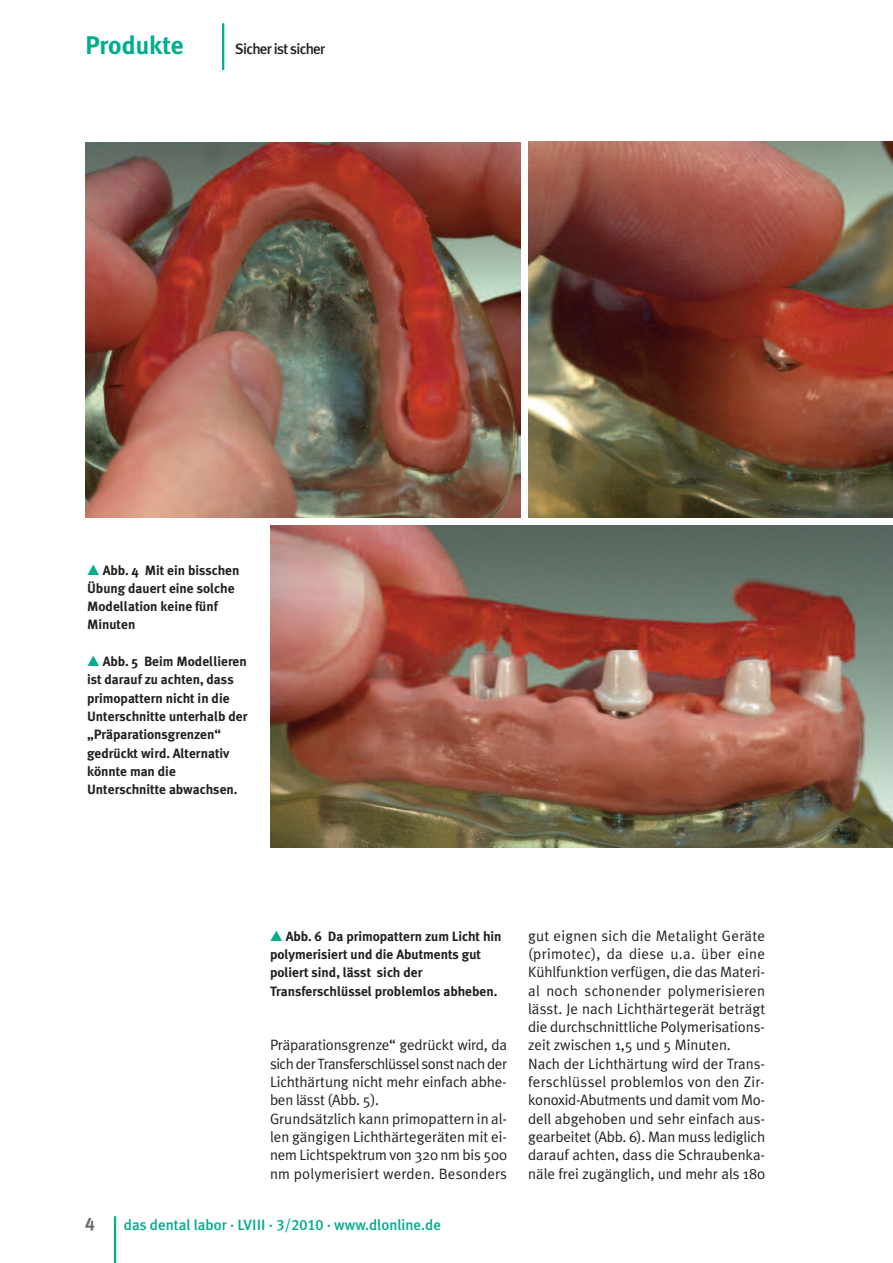
<style>
.page{position:relative;width:893px;height:1263px;background:#fff}
.page>*{position:absolute;margin:0;border:0;box-sizing:border-box;transform-origin:0 0}
.t1{font:700 25.5px "Meta Plus";color:#00ad8e}
.t2{font:18px "Meta Plus Bold Caps";color:#6c6d70}
.t3{font:15px/18.3px "Meta Plus Normal";color:#231f20}
.t4{font:500 15px "Meta Plus";color:#00ad8e}
.t5{font:500 15px "Meta Plus";letter-spacing:-.045em;color:#231f20}
.t6{font:700 13.5px/18.3px "Meta Plus";color:#231f20}
.s1{font-family:"All You Need";font-weight:400;font-size:15px;color:#00ad8e}
.s2{font-family:"Meta Plus Medium Caps";font-weight:400}
</style>
<div class="page">
<hr style="left:222px;top:23px;width:2px;height:47px;background:#00ad8e">
<hr style="left:114px;top:1216px;width:2px;height:47px;background:#00ad8e">
<img style="left:85px;top:143px;width:435px;height:375px">
<img style="left:528px;top:142px;width:365px;height:376px">
<img style="left:270px;top:525px;width:623px;height:323px">
<h1 class="t1" style="left:85px;top:30px;width:100px">Produkte</h1>
<p class="t5" style="left:235px;top:40px;width:92px">Sicher ist sicher</p>
<p class="t6" style="left:87px;top:561px;width:154px"><span class="s1">E</span> Abb. 4 Mit ein bisschen<br>Übung dauert eine solche<br>Modellation keine fünf<br>Minuten</p>
<p class="t6" style="left:87px;top:652px;width:162px"><span class="s1">E</span> Abb. 5 Beim Modellieren ist darauf zu achten, dass primopattern nicht in die<br>Unterschnitte unterhalb der „Präparationsgrenzen“ gedrückt wird. Alternativ könnte man die<br>Unterschnitte abwachsen.</p>
<p class="t6" style="left:270px;top:927px;width:233px"><span class="s1">E</span> Abb. 6 Da primopattern zum Licht hin polymerisiert und die Abutments gut poliert sind, lässt sich der Transferschlüssel problemlos abheben.</p>
<p class="t3" style="left:270px;top:1036px;width:239px">Präparationsgrenze“ gedrückt wird, da sich derTransferschlüssel sonst nach der Lichthärtung nicht mehr einfach abhe&shy;ben lässt (Abb. 5).<br>Grundsätzlich kann primopattern in al&shy;len gängigen Lichthärtegeräten mit ei&shy;nem Lichtspektrum von 320 nm bis 500 nm polymerisiert werden. Besonders</p>
<p class="t2" style="left:85px;top:1213px;width:11px">4</p>
<p class="t4" style="left:124px;top:1216px;width:319px">das dental labor · LVIII · <span class="s2">3/2010</span> · www.dlonline.de</p>
<p class="t3" style="left:528px;top:926px;width:239px">gut eignen sich die Metalight Geräte (primotec), da diese u.a. über eine Kühlfunktion verfügen, die das Materi&shy;al noch schonender polymerisieren lässt. Je nach Lichthärtegerät beträgt die durchschnittliche Polymerisations&shy;zeit zwischen 1,5 und 5 Minuten.<br>Nach der Lichthärtung wird der Trans&shy;ferschlüssel problemlos von den Zir&shy;konoxid-Abutments und damit vom Mo&shy;dell abgehoben und sehr einfach aus&shy;gearbeitet (Abb. 6). Man muss lediglich darauf achten, dass die Schraubenka&shy;näle frei zugänglich, und mehr als 180</p>
</div>
